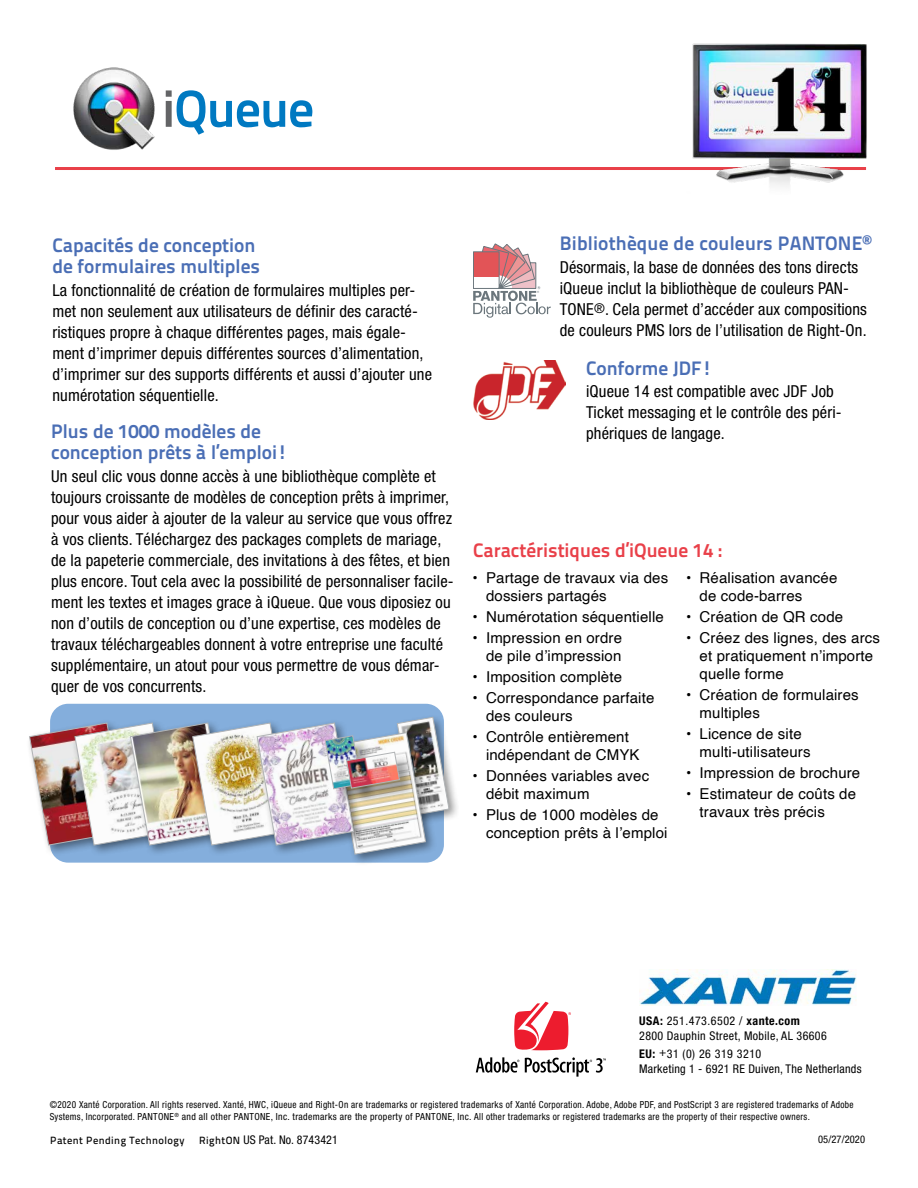
<style>
.page{position:relative;width:918px;height:1188px;background:#fff}
.page>*{position:absolute;margin:0;border:0;box-sizing:border-box;transform-origin:0 0}
.t1{font:700 51.9px "Titillium Text 22 L";letter-spacing:-.02em;color:#0079c1}
.t2{font:700 19.5px/21px "Titillium Text 22 L";color:#4a6eb5}
.t3{font:700 19.5px "Titillium Text 22 L";color:#e94049}
.t4{font:condensed 16.5px/21px "Helvetica Neue";letter-spacing:.01em;color:#000}
.t5{font:15px/18px "Helvetica";letter-spacing:.01em;color:#000}
.t6{font:condensed 12px/15px "Helvetica Neue";letter-spacing:.02em;color:#000}
.t7{font:500 10.5px "Titillium Text 22 L";letter-spacing:.04em;color:#000}
.t8{font:condensed 10.5px "Helvetica Neue";letter-spacing:.01em;color:#000}
.t9{font:condensed 9.75px/12px "Helvetica Neue";letter-spacing:.035em;color:#000;scale:.95 1}
.s1{color:#636466}
.s2{font-size:13.5px}
.s3{font-weight:700}
.s4{font-family:"Titillium Text 22 L";font-weight:500;font-stretch:normal;font-size:10.5px}
</style>
<div class="page">
<svg style="left:476px;top:1057px;width:130px;height:20px"></svg>
<svg style="left:514px;top:1002px;width:57px;height:48px"></svg>
<img style="left:640px;top:970px;width:217px;height:36px">
<img style="left:473px;top:360px;width:92px;height:59px">
<hr style="left:55px;top:167px;width:811px;height:3px;background:#e94049">
<img style="left:692px;top:44px;width:175px;height:143px">
<div style="left:50px;top:704px;width:394px;height:159px;background:#84aedc;border-radius:18px"></div>
<div style="left:393px;top:713px;width:67px;height:114px;background:#000;opacity:.45"></div>
<div style="left:332px;top:729px;width:105px;height:137px;background:#000;opacity:.45"></div>
<div style="left:26px;top:719px;width:111px;height:138px;background:#000;opacity:.45"></div>
<img style="left:29px;top:717px;width:420px;height:138px">
<svg style="left:473px;top:243px;width:78px;height:75px"></svg>
<img style="left:73px;top:67px;width:82px;height:83px">
<h1 class="t1" style="left:162px;top:69px;width:154px"><span class="s1">i</span>Queue</h1>
<p class="t2" style="left:52px;top:234px;width:209px">Capacités de conception de formulaires multiples</p>
<p class="t4" style="left:52px;top:279px;width:381px">La fonctionnalité de création de formulaires multiples per&shy;met non seulement aux utilisateurs de définir des caracté&shy;ristiques propre à chaque différentes pages, mais égale&shy;ment d’imprimer depuis différentes sources d’alimentation, d’imprimer sur des supports différents et aussi d’ajouter une numérotation séquentielle.</p>
<p class="t2" style="left:51px;top:420px;width:238px">Plus de 1000 modèles de conception prêts à l’emploi!</p>
<p class="t4" style="left:51px;top:465px;width:404px">Un seul clic vous donne accès à une bibliothèque complète et toujours croissante de modèles de conception prêts à imprimer, pour vous aider à ajouter de la valeur au service que vous offrez à vos clients. Téléchargez des packages complets de mariage, de la papeterie commerciale, des invitations à des fêtes, et bien plus encore. Tout cela avec la possibilité de personnaliser facile&shy;ment les textes et images grace à iQueue. Que vous diposiez ou non d’outils de conception ou d’une expertise, ces modèles de travaux téléchargeables donnent à votre entreprise une faculté supplémentaire, un atout pour vous permettre de vous démar&shy;quer de vos concurrents.</p>
<p class="t2" style="left:560px;top:232px;width:313px">Bibliothèque de couleurs PANTONE<sup>®</sup></p>
<p class="t4" style="left:560px;top:256px;width:309px">Désormais, la base de données des tons directs iQueue inclut la bibliothèque de couleurs PAN-TONE<span class="s2">®</span>. Cela permet d’accéder aux compositions de couleurs PMS lors de l’utilisation de Right-On.</p>
<p class="t2" style="left:586px;top:356px;width:128px">Conforme JDF!</p>
<p class="t4" style="left:586px;top:381px;width:257px">iQueue 14 est compatible avec JDF Job<br>Ticket messaging et le contrôle des péri&shy;phériques de langage.</p>
<p class="t3" style="left:473px;top:536px;width:251px">Caractéristiques d’iQueue 14 :</p>
<p class="t5" style="left:486px;top:569px;width:184px;text-indent:-14px">• Partage de travaux via des dossiers partagés</p>
<p class="t5" style="left:473px;top:608px;width:193px">• Numérotation séquentielle</p>
<p class="t5" style="left:473px;top:629px;width:151px;text-align:right">• Impression en ordre de pile d’impression</p>
<p class="t5" style="left:473px;top:668px;width:151px">• Imposition complète</p>
<p class="t5" style="left:486px;top:689px;width:170px;text-indent:-14px">• Correspondance parfaite des couleurs</p>
<p class="t5" style="left:486px;top:728px;width:155px;text-indent:-14px">• Contrôle entièrement indépendant de CMYK</p>
<p class="t5" style="left:486px;top:767px;width:165px;text-indent:-14px">• Données variables avec débit maximum</p>
<p class="t5" style="left:486px;top:806px;width:183px;text-indent:-14px">• Plus de 1000 modèles de conception prêts à l’emploi</p>
<p class="t5" style="left:700px;top:569px;width:139px;text-indent:-14px">• Réalisation avancée de code-barres</p>
<p class="t5" style="left:686px;top:608px;width:159px">• Création de QR code</p>
<p class="t5" style="left:700px;top:629px;width:182px;text-indent:-14px">• Créez des lignes, des arcs et pratiquement n’importe quelle forme</p>
<p class="t5" style="left:700px;top:686px;width:161px;text-indent:-14px">• Création de formulaires multiples</p>
<p class="t5" style="left:700px;top:725px;width:112px;text-indent:-14px">• Licence de site multi-utilisateurs</p>
<p class="t5" style="left:686px;top:764px;width:176px">• Impression de brochure</p>
<p class="t5" style="left:700px;top:785px;width:158px;text-indent:-14px">• Estimateur de coûts de travaux très précis</p>
<p class="t6" style="left:639px;top:1013px;width:189px"><span class="s3">USA:</span> 251.473.6502 / <span class="s3">xante.com<br></span>2800 Dauphin Street, Mobile, AL 36606</p>
<p class="t6" style="left:639px;top:1046px;width:224px"><span class="s3">EU:</span> +31 (0) 26 319 3210<br>Marketing 1 - 6921 RE Duiven, The Netherlands</p>
<p class="t9" style="left:50px;top:1099px;width:848px">©2020 Xanté Corporation. All rights reserved. Xanté, HWC, iQueue and Right-On are trademarks or registered trademarks of Xanté Corporation. Adobe, Adobe PDF, and PostScript 3 are registered trademarks of Adobe<br>Systems, Incorporated. PANTONE<sup>®</sup> and all other PANTONE, Inc. trademarks are the property of PANTONE, Inc. All other trademarks or registered trademarks are the property of their respective owners.</p>
<p class="t7" style="left:50px;top:1133px;width:136px">Patent Pending Technology</p>
<p class="t6" style="left:199px;top:1132px;width:140px"><span class="s4">RightON</span> US Pat. No. 8743421</p>
<p class="t8" style="left:818px;top:1133px;width:49px">05/27/2020</p>
</div>
